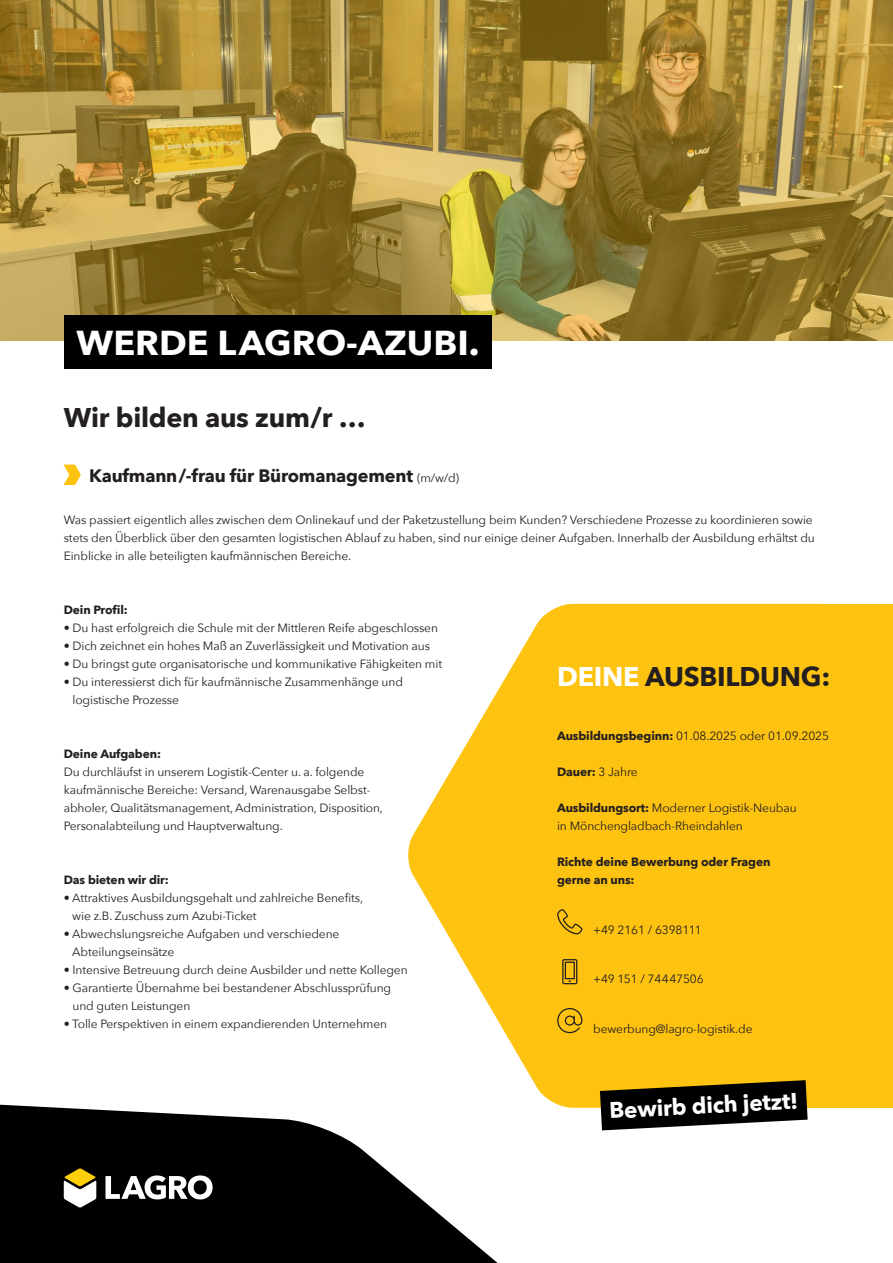
<style>
.page{position:relative;width:893px;height:1263px;background:#fff}
.page>*{position:absolute;margin:0;border:0;box-sizing:border-box;transform-origin:0 0}
.t1{font:700 34.5px "Avenir Next";color:#fff;scale:1.04 1}
.t2{font:700 27px "Avenir Next";letter-spacing:-.01em;color:#231f20}
.t3{font:700 22.5px "Avenir Next";color:#fff}
.t4{font:700 18px "Avenir Next";letter-spacing:-.01em;color:#231f20}
.t5{font:12px/18px "Avenir Next";letter-spacing:-.01em;color:#231f20}
.t6{font:700 12px/18px "Avenir Next";letter-spacing:-.01em;color:#231f20}
.s1{font-weight:400;font-size:12px}
.s2{color:#fff}
.s3{font-weight:700}
.s4{font-weight:400}
</style>
<div class="page">
<svg style="left:0;top:0;width:893px;height:340px;background:#a18638"></svg>
<div style="left:617px;top:604px;width:276px;height:504px;background:#fec210"></div>
<svg style="left:408px;top:604px;width:209px;height:490px;fill:#fec210"></svg>
<svg style="left:64px;top:465px;width:17px;height:20px"></svg>
<svg style="left:600px;top:1080px;width:208px;height:43px"></svg>
<svg style="left:557px;top:909px;width:25px;height:25px"></svg>
<svg style="left:562px;top:959px;width:15px;height:25px"></svg>
<svg style="left:557px;top:1008px;width:25px;height:25px"></svg>
<svg style="left:0;top:1094px;width:743px;height:169px;fill:#000001"></svg>
<svg style="left:64px;top:1168px;width:32px;height:39px"></svg>
<svg style="left:105px;top:1175px;width:108px;height:24px"></svg>
<div style="left:64px;top:315px;width:427px;height:53px;background:#000001"></div>
<h1 class="t1" style="left:77px;top:313px;width:389px">WERDE LAGRO-AZUBI.</h1>
<h2 class="t2" style="left:64px;top:394px;width:303px">Wir bilden aus zum/r …</h2>
<h3 class="t4" style="left:89px;top:460px;width:371px">Kaufmann/-frau für Büromanagement <span class="s1">(m/w/d)</span></h3>
<p class="t5" style="left:64px;top:510px;width:753px">Was passiert eigentlich alles zwischen dem Onlinekauf und der Paketzustellung beim Kunden? Verschiedene Prozesse zu koordinieren sowie stets den Überblick über den gesamten logistischen Ablauf zu haben, sind nur einige deiner Aufgaben. Innerhalb der Ausbildung erhältst du<br>Einblicke in alle beteiligten kaufmännischen Bereiche.</p>
<p class="t6" style="left:64px;top:601px;width:66px">Dein Profil:</p>
<p class="t5" style="left:64px;top:618px;width:376px">• Du hast erfolgreich die Schule mit der Mittleren Reife abgeschlossen</p>
<p class="t5" style="left:64px;top:636px;width:368px">• Dich zeichnet ein hohes Maß an Zuverlässigkeit und Motivation aus</p>
<p class="t5" style="left:64px;top:654px;width:380px">• Du bringst gute organisatorische und kommunikative Fähigkeiten mit</p>
<p class="t5" style="left:73px;top:672px;width:332px;text-indent:-9px">• Du interessierst dich für kaufmännische Zusammenhänge und logistische Prozesse</p>
<p class="t6" style="left:64px;top:745px;width:99px">Deine Aufgaben:</p>
<p class="t5" style="left:64px;top:762px;width:321px">Du durchläufst in unserem Logistik-Center u. a. folgende kaufmännische Bereiche: Versand, Warenausgabe Selbst&shy;abholer, Qualitätsmanagement, Administration, Disposition, Personalabteilung und Hauptverwaltung.</p>
<p class="t6" style="left:64px;top:871px;width:107px">Das bieten wir dir:</p>
<p class="t5" style="left:72px;top:888px;width:292px;text-indent:-9px">• Attraktives Ausbildungsgehalt und zahlreiche Benefits, wie z.B. Zuschuss zum Azubi-Ticket</p>
<p class="t5" style="left:72px;top:924px;width:269px;text-indent:-9px">• Abwechslungsreiche Aufgaben und verschiedene<br>Abteilungseinsätze</p>
<p class="t5" style="left:64px;top:960px;width:345px">• Intensive Betreuung durch deine Ausbilder und nette Kollegen</p>
<p class="t5" style="left:73px;top:978px;width:320px;text-indent:-9px">• Garantierte Übernahme bei bestandener Abschlussprüfung und guten Leistungen</p>
<p class="t5" style="left:64px;top:1014px;width:325px">• Tolle Perspektiven in einem expandierenden Unternehmen</p>
<h2 class="t2" style="left:557px;top:653px;width:275px"><span class="s2">DEINE</span> AUSBILDUNG:</h2>
<p class="t5" style="left:557px;top:726px;width:274px"><span class="s3">Ausbildungsbeginn:</span> 01.08.2025 oder 01.09.2025</p>
<p class="t6" style="left:557px;top:763px;width:82px">Dauer: <span class="s4">3 Jahre</span></p>
<p class="t5" style="left:557px;top:798px;width:241px"><span class="s3">Ausbildungsort:</span> Moderner Logistik-Neubau in Mönchengladbach-Rheindahlen</p>
<p class="t6" style="left:557px;top:853px;width:215px">Richte deine Bewerbung oder Fragen gerne an uns:</p>
<p class="t5" style="left:593px;top:920px;width:110px">+49 2161 / 6398111</p>
<p class="t5" style="left:593px;top:969px;width:112px">+49 151 / 74447506</p>
<p class="t5" style="left:593px;top:1019px;width:161px">bewerbung@lagro-logistik.de</p>
<h3 class="t3" style="left:608px;top:1091px;width:190px;rotate:-3deg">Bewirb dich jetzt!</h3>
</div>
